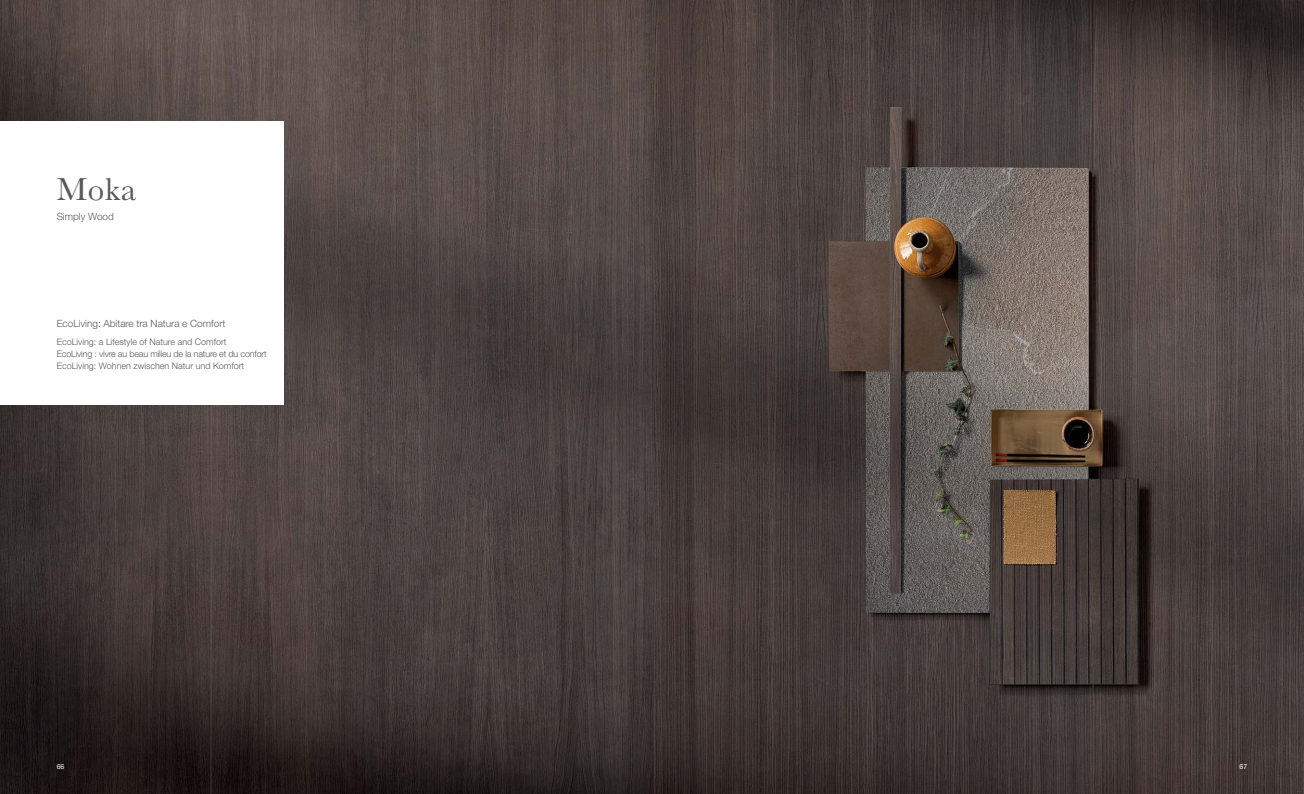
<style>
.page{position:relative;width:1304px;height:794px;background:#fff}
.page>*{position:absolute;margin:0;border:0;box-sizing:border-box;transform-origin:0 0}
.t1{font:33px "Baskerville";color:#58595b}
.t2{font:300 10px "Helvetica Neue LT Std";color:#58595b}
.t3{font:300 9px/12px "Helvetica Neue LT Std";color:#58595b}
.t4{font:7px "Helvetica Neue LT Std";color:#fff}
</style>
<div class="page">
<img style="left:0;top:0;width:1304px;height:794px">
<div style="left:0;top:121px;width:283px;height:283px;background:#fff"></div>
<h1 class="t1" style="left:57px;top:170px;width:81px">Moka</h1>
<p class="t2" style="left:57px;top:213px;width:59px">Simply Wood</p>
<p class="t2" style="left:57px;top:320px;width:170px">EcoLiving: Abitare tra Natura e Comfort</p>
<p class="t3" style="left:57px;top:336px;width:212px">EcoLiving: a Lifestyle of Nature and Comfort<br>EcoLiving : vivre au beau milieu de la nature et du confort<br>EcoLiving: Wohnen zwischen Natur und Komfort</p>
<p class="t4" style="left:57px;top:764px;width:9px">66</p>
<p class="t4" style="left:1239px;top:764px;width:9px">67</p>
</div>
